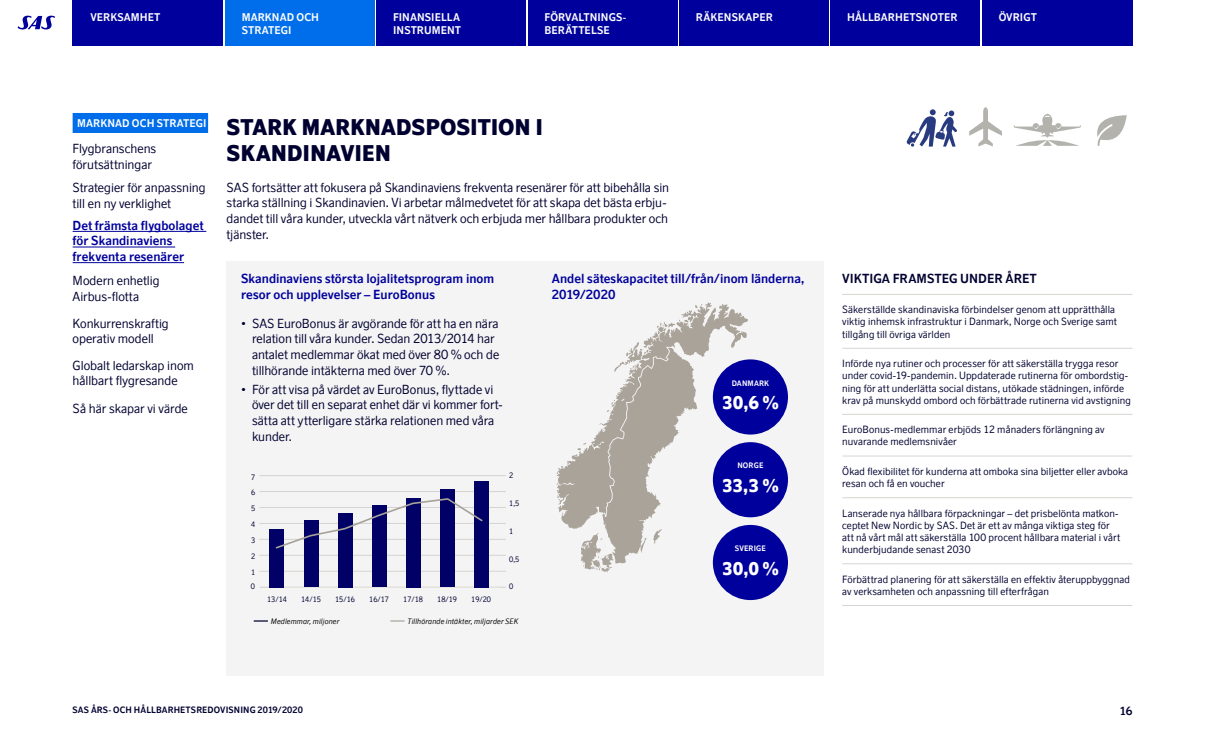
<style>
.page{position:relative;width:1205px;height:744px;background:#fff}
.page>*{position:absolute;margin:0;border:0;box-sizing:border-box;transform-origin:0 0}
.SAS19_H3_LitenRubrik{font:900 21.62px/26.2px "Scandinavian N";letter-spacing:-.01em;color:#000031}
.t1{font:900 17.5px "Scandinavian N";color:#fff}
.SAS19_Brödtext{font:12.5px/15.6px "Scandinavian N";color:#000031}
.SAS19_Meny{font:12.5px/15.6px "Scandinavian N";letter-spacing:-.005em;color:#000031}
.SAS19_H4_Litenrubrik{font:700 12.5px/15.6px "Scandinavian N";color:#00009d}
.SAS20_MenyMarkerad_R{font:700 12.5px/15.6px "Scandinavian N";letter-spacing:.005em;color:#00009d}
.SAS19_H4_Litenrubrik-2{font:700 12.5px "Scandinavian N";color:#000031}
.t2{font:700 11.25px "Scandinavian N";color:#000031}
.SAS19_Litenrubrik_Ro{font:700 10.62px/13.1px "Scandinavian N";letter-spacing:.005em;color:#fff}
.SAS20_key_progress{font:10px/12.2px "Scandinavian N";letter-spacing:.01em;color:#000031}
.t3{font:700 8.75px "Scandinavian N";letter-spacing:.015em;color:#000031}
.t4{font:7.5px "Scandinavian N";color:#003;scale:.96 1}
.Fotnot{font:italic 7.5px "Scandinavian N";letter-spacing:.015em;color:#000}
.SAS19_FaktaRubrik{font:700 7.5px "Scandinavian N";letter-spacing:.02em;color:#fff}
</style>
<div class="page">
<div style="left:226px;top:261px;width:598px;height:414px;background:#f4f4f4"></div>
<hr style="left:842px;top:294px;width:290px;height:1px;background:#d6d5d2">
<hr style="left:842px;top:348px;width:290px;height:1px;background:#d6d5d2">
<hr style="left:842px;top:414px;width:290px;height:1px;background:#d6d5d2">
<hr style="left:842px;top:456px;width:290px;height:1px;background:#d6d5d2">
<hr style="left:842px;top:497px;width:290px;height:1px;background:#d6d5d2">
<hr style="left:842px;top:563px;width:290px;height:1px;background:#d6d5d2">
<hr style="left:842px;top:605px;width:290px;height:1px;background:#d6d5d2">
<svg style="left:254px;top:620px;width:14px;height:1px"></svg>
<svg style="left:390px;top:620px;width:15px;height:1px"></svg>
<svg style="left:556px;top:302px;width:192px;height:227px"></svg>
<svg style="left:581px;top:348px;width:116px;height:224px"></svg>
<div style="left:713px;top:525px;width:75px;height:75px;background:#00009d;border-radius:50%"></div>
<div style="left:713px;top:442px;width:75px;height:75px;background:#00009d;border-radius:50%"></div>
<div style="left:713px;top:359px;width:75px;height:75px;background:#00009d;border-radius:50%"></div>
<svg style="left:969px;top:107px;width:33px;height:39px"></svg>
<svg style="left:907px;top:109px;width:50px;height:38px"></svg>
<svg style="left:1014px;top:114px;width:67px;height:32px"></svg>
<svg style="left:1097px;top:115px;width:30px;height:31px"></svg>
<div style="left:225px;top:0;width:150px;height:45px;background:#006eea"></div>
<div style="left:376px;top:0;width:150px;height:45px;background:#00009d"></div>
<div style="left:830px;top:0;width:150px;height:45px;background:#00009d"></div>
<div style="left:73px;top:0;width:150px;height:45px;background:#00009d"></div>
<div style="left:679px;top:0;width:150px;height:45px;background:#00009d"></div>
<div style="left:528px;top:0;width:149px;height:45px;background:#00009d"></div>
<div style="left:982px;top:0;width:150px;height:45px;background:#00009d"></div>
<svg style="left:18px;top:16px;width:37px;height:13px"></svg>
<hr style="left:73px;top:231px;width:133px;height:1px;background:#00009d">
<hr style="left:73px;top:247px;width:102px;height:1px;background:#00009d">
<hr style="left:73px;top:262px;width:111px;height:1px;background:#00009d">
<hr style="left:260px;top:587px;width:246px;height:1px;background:#d5d4d1">
<hr style="left:270px;top:587px;width:229px;height:1px;background:#ebe9e2">
<hr style="left:259px;top:571px;width:247px;height:1px;background:#d5d4d1">
<hr style="left:259px;top:555px;width:247px;height:1px;background:#d5d4d1">
<hr style="left:259px;top:539px;width:247px;height:1px;background:#d5d4d1">
<hr style="left:259px;top:523px;width:247px;height:1px;background:#d5d4d1">
<hr style="left:259px;top:507px;width:247px;height:1px;background:#d5d4d1">
<hr style="left:259px;top:491px;width:247px;height:1px;background:#d5d4d1">
<hr style="left:259px;top:475px;width:247px;height:1px;background:#d5d4d1">
<div style="left:270px;top:529px;width:14px;height:58px;background:#006"></div>
<div style="left:305px;top:521px;width:14px;height:66px;background:#006"></div>
<div style="left:338px;top:513px;width:14px;height:74px;background:#006"></div>
<div style="left:372px;top:505px;width:14px;height:82px;background:#006"></div>
<div style="left:406px;top:498px;width:14px;height:89px;background:#006"></div>
<div style="left:440px;top:489px;width:14px;height:98px;background:#006"></div>
<div style="left:474px;top:481px;width:15px;height:106px;background:#006"></div>
<svg style="left:275px;top:497px;width:208px;height:53px"></svg>
<div style="left:73px;top:113px;width:135px;height:20px;background:#006eea"></div>
<p class="SAS19_Litenrubrik_Ro" style="left:90px;top:11px;width:72px">VERKSAMHET</p>
<p class="SAS19_Litenrubrik_Ro" style="left:545px;top:11px;width:83px">FÖRVALTNINGS-</p>
<p class="SAS19_Litenrubrik_Ro" style="left:847px;top:11px;width:112px">HÅLLBARHETSNOTER</p>
<p class="SAS19_Litenrubrik_Ro" style="left:545px;top:24px;width:67px">BERÄTTELSE</p>
<p class="SAS19_Litenrubrik_Ro" style="left:696px;top:11px;width:79px">RÄKENSKAPER</p>
<p class="SAS19_Litenrubrik_Ro" style="left:999px;top:11px;width:40px">ÖVRIGT</p>
<p class="SAS19_Litenrubrik_Ro" style="left:242px;top:11px;width:79px">MARKNAD OCH<br>STRATEGI</p>
<p class="SAS19_Litenrubrik_Ro" style="left:393px;top:11px;width:69px">FINANSIELLA<br>INSTRUMENT</p>
<p class="SAS19_Litenrubrik_Ro" style="left:77px;top:116px;width:131px">MARKNAD OCH STRATEGI</p>
<p class="SAS19_Meny" style="left:73px;top:141px;width:85px">Flygbranschens förutsättningar</p>
<p class="SAS19_Meny" style="left:73px;top:179px;width:135px">Strategier för anpassning till en ny verklighet</p>
<p class="SAS20_MenyMarkerad_R" style="left:73px;top:217px;width:133px">Det främsta flygbolaget för Skandinaviens frekventa resenärer</p>
<p class="SAS19_Meny" style="left:73px;top:273px;width:88px">Modern enhetlig<br>Airbus‑flotta</p>
<p class="SAS19_Meny" style="left:73px;top:315px;width:98px">Konkurrenskraftig operativ modell</p>
<p class="SAS19_Meny" style="left:73px;top:357px;width:123px">Globalt ledarskap inom</p>
<p class="SAS19_Meny" style="left:73px;top:373px;width:107px">hållbart flygresande</p>
<p class="SAS19_Meny" style="left:73px;top:400px;width:117px">Så här skapar vi värde</p>
<p class="SAS19_H3_LitenRubrik" style="left:227px;top:114px;width:318px">STARK MARKNADSPOSITION I<br>SKANDINAVIEN</p>
<p class="SAS19_Brödtext" style="left:227px;top:179px;width:444px">SAS fortsätter att fokusera på Skandinaviens frekventa resenärer för att bibehålla sin starka ställning i Skandinavien. Vi arbetar målmedvetet för att skapa det bästa erbju&shy;dandet till våra kunder, utveckla vårt nätverk och erbjuda mer hållbara produkter och tjänster.</p>
<p class="SAS19_H4_Litenrubrik" style="left:241px;top:270px;width:255px">Skandinaviens största lojalitetsprogram inom resor och upplevelser – EuroBonus</p>
<p class="SAS19_Brödtext" style="left:252px;top:315px;width:249px;text-indent:-11px">• SAS EuroBonus är avgörande för att ha en nära relation till våra kunder. Sedan 2013/2014 har antalet medlemmar ökat med över 80 % och de tillhörande intäkterna med över 70 %.</p>
<p class="SAS19_Brödtext" style="left:252px;top:381px;width:252px;text-indent:-11px">• För att visa på värdet av EuroBonus, flyttade vi över det till en separat enhet där vi kommer fort&shy;sätta att ytterligare stärka relationen med våra kunder.</p>
<p class="t4" style="left:251px;top:472px;width:6px">7</p>
<p class="t4" style="left:251px;top:488px;width:6px">6</p>
<p class="t4" style="left:251px;top:504px;width:6px">5</p>
<p class="t4" style="left:251px;top:520px;width:6px">4</p>
<p class="t4" style="left:251px;top:536px;width:6px">3</p>
<p class="t4" style="left:251px;top:552px;width:6px">2</p>
<p class="t4" style="left:251px;top:567px;width:6px">1</p>
<p class="t4" style="left:251px;top:582px;width:6px">0</p>
<p class="t4" style="left:267px;top:594px;width:22px">13/14</p>
<p class="t4" style="left:301px;top:594px;width:22px">14/15</p>
<p class="t4" style="left:335px;top:594px;width:22px">15/16</p>
<p class="t4" style="left:369px;top:594px;width:22px">16/17</p>
<p class="t4" style="left:403px;top:594px;width:22px">17/18</p>
<p class="t4" style="left:437px;top:594px;width:22px">18/19</p>
<p class="t4" style="left:471px;top:594px;width:22px">19/20</p>
<p class="t4" style="left:509px;top:470px;width:6px">2</p>
<p class="t4" style="left:509px;top:498px;width:12px">1,5</p>
<p class="t4" style="left:509px;top:526px;width:6px">1</p>
<p class="t4" style="left:509px;top:554px;width:12px">0,5</p>
<p class="t4" style="left:509px;top:582px;width:6px">0</p>
<p class="Fotnot" style="left:271px;top:616px;width:70px">Medlemmar, miljoner</p>
<p class="Fotnot" style="left:408px;top:616px;width:112px">Tillhörande intäkter, miljarder SEK</p>
<p class="SAS19_H4_Litenrubrik" style="left:552px;top:270px;width:254px">Andel säteskapacitet till/från/inom länderna,<br>2019/2020</p>
<p class="SAS19_FaktaRubrik" style="left:732px;top:378px;width:39px">DANMARK</p>
<p class="t1" style="left:722px;top:392px;width:58px">30,6 %</p>
<p class="SAS19_FaktaRubrik" style="left:737px;top:461px;width:28px">NORGE</p>
<p class="t1" style="left:722px;top:474px;width:58px">33,3 %</p>
<p class="SAS19_FaktaRubrik" style="left:735px;top:544px;width:33px">SVERIGE</p>
<p class="t1" style="left:722px;top:557px;width:58px">30,0 %</p>
<p class="SAS19_H4_Litenrubrik-2" style="left:842px;top:270px;width:196px">VIKTIGA FRAMSTEG UNDER ÅRET</p>
<p class="SAS20_key_progress" style="left:842px;top:303px;width:276px">Säkerställde skandinaviska förbindelser genom att upprätthålla viktig inhemsk infrastruktur i Danmark, Norge och Sverige samt tillgång till övriga världen</p>
<p class="SAS20_key_progress" style="left:842px;top:357px;width:290px">Införde nya rutiner och processer för att säkerställa trygga resor under covid-19-pandemin. Uppdaterade rutinerna för ombordstig&shy;ning för att underlätta social distans, utökade städningen, införde krav på munskydd ombord och förbättrade rutinerna vid avstigning</p>
<p class="SAS20_key_progress" style="left:842px;top:423px;width:264px">EuroBonus-medlemmar erbjöds 12 månaders förlängning av nuvarande medlemsnivåer</p>
<p class="SAS20_key_progress" style="left:842px;top:465px;width:287px">Ökad flexibilitet för kunderna att omboka sina biljetter eller avboka resan och få en voucher</p>
<p class="SAS20_key_progress" style="left:842px;top:507px;width:279px">Lanserade nya hållbara förpackningar – det prisbelönta matkon&shy;ceptet New Nordic by SAS. Det är ett av många viktiga steg för att nå vårt mål att säkerställa 100 procent hållbara material i vårt kunderbjudande senast 2030</p>
<p class="SAS20_key_progress" style="left:842px;top:573px;width:289px">Förbättrad planering för att säkerställa en effektiv återuppbyggnad av verksamheten och anpassning till efterfrågan</p>
<p class="t3" style="left:73px;top:704px;width:232px">SAS ÅRS- OCH HÅLLBARHETSREDOVISNING 2019/2020</p>
<p class="t2" style="left:1119px;top:704px;width:14px">16</p>
</div>
